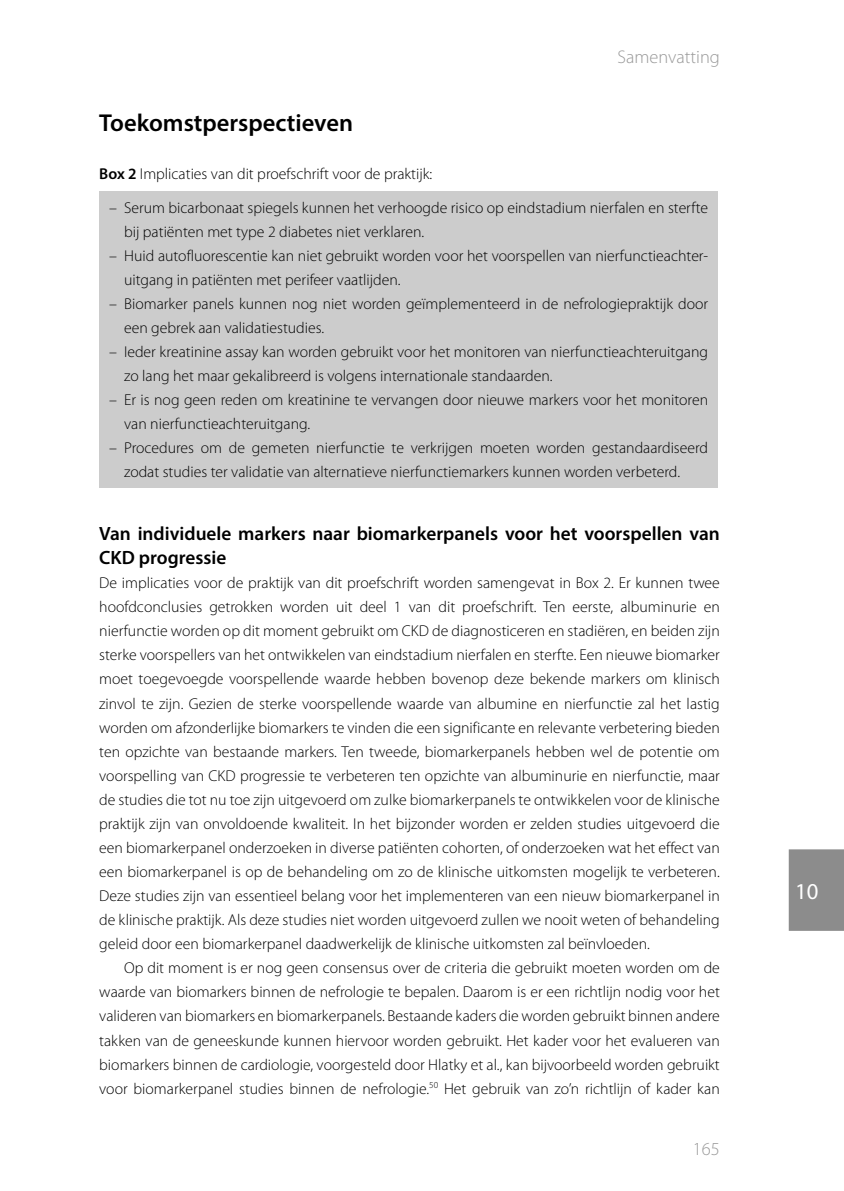
<style>
.page{position:relative;width:844px;height:1191px;background:#fff}
.page>*{position:absolute;margin:0;border:0;box-sizing:border-box;transform-origin:0 0}
.t1{font:600 24.5px "Myriad Pro";color:#000}
.t2{font:22.75px "Myriad Pro";color:#fff}
.t3{font:600 19.25px/24.2px "Myriad Pro";color:#000}
.t4{font:300 18.38px "Myriad Pro";color:#999}
.t5{font:300 15.75px/24.2px "Myriad Pro";color:#000}
.s1{font-weight:600}
</style>
<div class="page">
<div style="left:788px;top:849px;width:55px;height:82px;background:#8c8c8c"></div>
<div style="left:99px;top:191px;width:619px;height:296px;background:#ccc"></div>
<p class="t4" style="left:617px;top:47px;width:104px">Samenvatting</p>
<h1 class="t1" style="left:99px;top:107px;width:255px">Toekomstperspectieven</h1>
<p class="t5" style="left:99px;top:162px;width:334px"><span class="s1">Box 2</span> Implicaties van dit proefschrift voor de praktijk:</p>
<p class="t5" style="left:124px;top:195px;width:585px;text-indent:-15px">– Serum bicarbonaat spiegels kunnen het verhoogde risico op eindstadium nierfalen en sterfte bij patiënten met type 2 diabetes niet verklaren.</p>
<p class="t5" style="left:124px;top:244px;width:585px;text-indent:-15px">– Huid autofluorescentie kan niet gebruikt worden voor het voorspellen van nierfunctieachter&shy;uitgang in patiënten met perifeer vaatlijden.</p>
<p class="t5" style="left:124px;top:292px;width:585px;text-indent:-15px">– Biomarker panels kunnen nog niet worden geïmplementeerd in de nefrologiepraktijk door een gebrek aan validatiestudies.</p>
<p class="t5" style="left:124px;top:340px;width:585px;text-indent:-15px">– Ieder kreatinine assay kan worden gebruikt voor het monitoren van nierfunctieachteruitgang zo lang het maar gekalibreerd is volgens internationale standaarden.</p>
<p class="t5" style="left:124px;top:388px;width:585px;text-indent:-15px">– Er is nog geen reden om kreatinine te vervangen door nieuwe markers voor het monitoren van nierfunctieachteruitgang.</p>
<p class="t5" style="left:124px;top:436px;width:585px;text-indent:-15px">– Procedures om de gemeten nierfunctie te verkrijgen moeten worden gestandaardiseerd zodat studies ter validatie van alternatieve nierfunctiemarkers kunnen worden verbeterd.</p>
<p class="t3" style="left:99px;top:521px;width:622px">Van individuele markers naar biomarkerpanels voor het voorspellen van<br>CKD progressie</p>
<p class="t5" style="left:99px;top:571px;width:622px;text-align:justify">De implicaties voor de praktijk van dit proefschrift worden samengevat in Box 2. Er kunnen twee hoofdconclusies getrokken worden uit deel 1 van dit proefschrift. Ten eerste, albuminurie en nierfunctie worden op dit moment gebruikt om CKD de diagnosticeren en stadiëren, en beiden zijn sterke voorspellers van het ontwikkelen van eindstadium nierfalen en sterfte. Een nieuwe biomarker moet toegevoegde voorspellende waarde hebben bovenop deze bekende markers om klinisch zinvol te zijn. Gezien de sterke voorspellende waarde van albumine en nierfunctie zal het lastig worden om afzonderlijke biomarkers te vinden die een significante en relevante verbetering bieden ten opzichte van bestaande markers. Ten tweede, biomarkerpanels hebben wel de potentie om voorspelling van CKD progressie te verbeteren ten opzichte van albuminurie en nierfunctie, maar de studies die tot nu toe zijn uitgevoerd om zulke biomarkerpanels te ontwikkelen voor de klinische praktijk zijn van onvoldoende kwaliteit. In het bijzonder worden er zelden studies uitgevoerd die een biomarkerpanel onderzoeken in diverse patiënten cohorten, of onderzoeken wat het effect van een biomarkerpanel is op de behandeling om zo de klinische uitkomsten mogelijk te verbeteren.<br>Deze studies zijn van essentieel belang voor het implementeren van een nieuw biomarkerpanel in de klinische praktijk. Als deze studies niet worden uitgevoerd zullen we nooit weten of behandeling geleid door een biomarkerpanel daadwerkelijk de klinische uitkomsten zal beïnvloeden.</p>
<p class="t5" style="left:99px;top:956px;width:622px;text-align:justify;text-indent:25px">Op dit moment is er nog geen consensus over de criteria die gebruikt moeten worden om de waarde van biomarkers binnen de nefrologie te bepalen. Daarom is er een richtlijn nodig voor het valideren van biomarkers en biomarkerpanels. Bestaande kaders die worden gebruikt binnen andere takken van de geneeskunde kunnen hiervoor worden gebruikt. Het kader voor het evalueren van biomarkers binnen de cardiologie, voorgesteld door Hlatky et al., kan bijvoorbeeld worden gebruikt voor biomarkerpanel studies binnen de nefrologie.<sup>50</sup> Het gebruik van zo’n richtlijn of kader kan</p>
<p class="t4" style="left:692px;top:1139px;width:28px">165</p>
<h2 class="t2" style="left:795px;top:877px;width:25px">10</h2>
</div>
